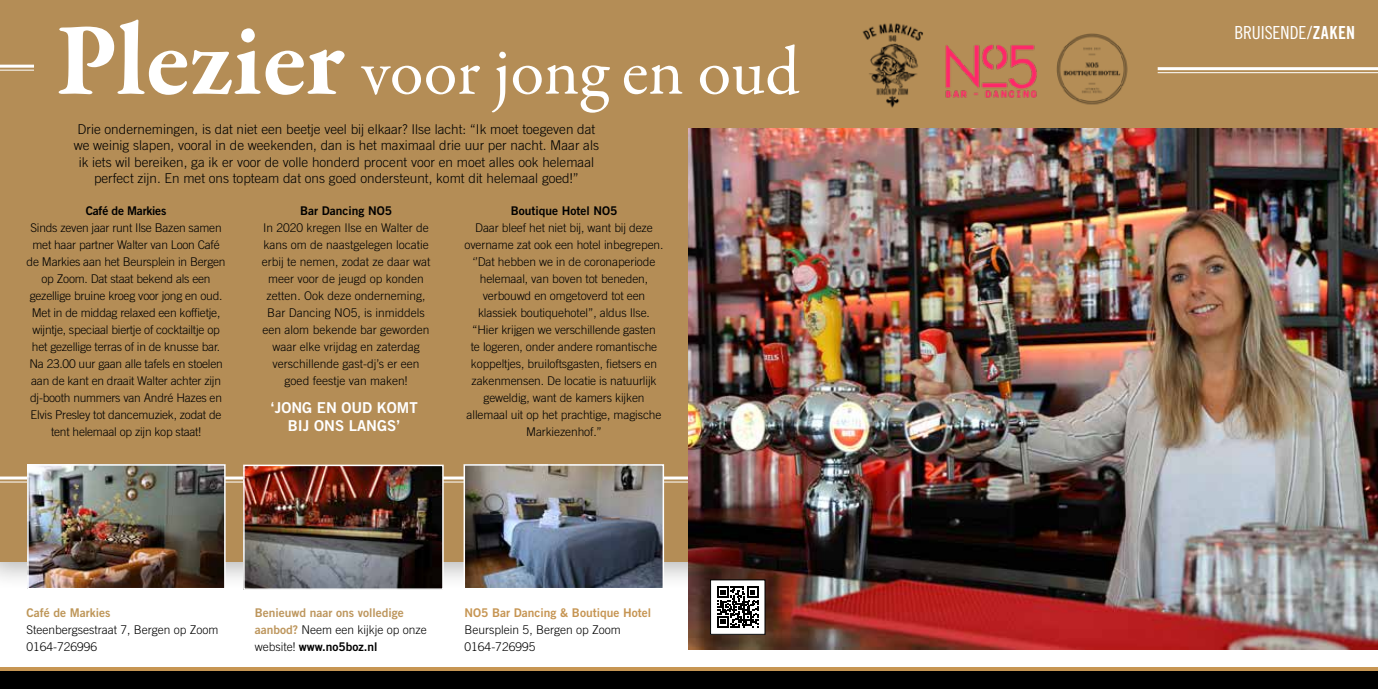
<style>
.page{position:relative;width:1378px;height:689px;background:#fff}
.page>*{position:absolute;margin:0;border:0;box-sizing:border-box;transform-origin:0 0}
.t1{font:69px "Garamond Premr Pro";letter-spacing:-.005em;color:#fff}
.t2{font:18px "Trade Gothic LT Std Cn 18";letter-spacing:-.005em;color:#fff}
.t3{font:15px/18px "Trade Gothic LT Std Bd 2";color:#fff;text-align:center}
.t4{font:300 13.5px/16.5px "Trade Gothic LT Std";color:#000;text-align:center}
.t5{font:300 12px/17px "Trade Gothic LT Std";letter-spacing:-.01em;color:#000;text-align:center}
.t6{font:12px "Trade Gothic LT Std Bd 2";color:#000}
.t7{font:12px "Trade Gothic LT Std Bd 2";color:#c69553}
.t8{font:12px "Trade Gothic LT Std Bd 2";color:#bd965d}
.t9{font:12px "Trade Gothic LT Std Bd 2";color:#be9658}
.t10{font:12px "Trade Gothic LT Std Bd 2";letter-spacing:-.02em;color:#000}
.s1{font-weight:700;font-size:105px}
.s2{font-family:"Trade Gothic LT Std Bd 2";font-weight:400;color:#bd965d}
.s3{font-family:"Trade Gothic LT Std";font-weight:300}
.s4{font-family:"Trade Gothic LT Std Bd Cn 20"}
</style>
<div class="page">
<div style="left:0;top:0;width:689px;height:561px;background:#b48d56"></div>
<div style="left:0;top:668px;width:689px;height:21px;background:linear-gradient(to right,#c79653,#c79653)"></div>
<div style="left:0;top:672px;width:689px;height:17px;background:#000"></div>
<hr style="left:0;top:476px;width:689px;height:3px;background:#fff">
<hr style="left:0;top:481px;width:689px;height:1px;background:#fff">
<img style="left:246px;top:468px;width:195px;height:119px">
<div style="left:243px;top:465px;width:201px;height:125px;border:2px solid #fff"></div>
<img style="left:466px;top:467px;width:195px;height:119px">
<div style="left:463px;top:464px;width:201px;height:125px;border:2px solid #fff"></div>
<img style="left:30px;top:467px;width:193px;height:119px">
<div style="left:27px;top:464px;width:199px;height:125px;border:2px solid #fff"></div>
<hr style="left:0;top:65px;width:34px;height:3px;background:#fff">
<hr style="left:0;top:70px;width:34px;height:1px;background:#fff">
<div style="left:689px;top:0;width:689px;height:561px;background:#b48d56"></div>
<div style="left:689px;top:668px;width:689px;height:21px;background:linear-gradient(to right,#c79653,#c79653)"></div>
<div style="left:689px;top:672px;width:689px;height:17px;background:#000"></div>
<hr style="left:1157px;top:67px;width:221px;height:3px;background:#fff">
<hr style="left:1157px;top:72px;width:221px;height:1px;background:#fff">
<img style="left:862px;top:23px;width:266px;height:85px">
<img style="left:689px;top:128px;width:689px;height:521px">
<div style="left:710px;top:580px;width:55px;height:54px;background:#fff"></div>
<svg style="left:717px;top:586px;width:41px;height:42px"></svg>
<div style="left:710px;top:579px;width:55px;height:55px;border:1px solid #000"></div>
<h1 class="t1" style="left:55px;top:30px;width:746px"><span class="s1">Plezier</span> voor jong en oud</h1>
<p class="t4" style="left:74px;top:120px;width:527px">Drie ondernemingen, is dat niet een beetje veel bij elkaar? Ilse lacht: “Ik moet toegeven dat we weinig slapen, vooral in de weekenden, dan is het maximaal drie uur per nacht. Maar als ik iets wil bereiken, ga ik er voor de volle honderd procent voor en moet alles ook helemaal perfect zijn. En met ons topteam dat ons goed ondersteunt, komt dit helemaal goed!”</p>
<p class="t10" style="left:86px;top:204px;width:82px">Café de Markies</p>
<p class="t5" style="left:27px;top:219px;width:200px">Sinds zeven jaar runt Ilse Bazen samen met haar partner Walter van Loon Café de Markies aan het Beursplein in Bergen op Zoom. Dat staat bekend als een gezellige bruine kroeg voor jong en oud.<br>Met in de middag relaxed een koffietje, wijntje, speciaal biertje of cocktailtje op het gezellige terras of in de knusse bar.<br>Na 23.00 uur gaan alle tafels en stoelen aan de kant en draait Walter achter zijn dj-booth nummers van André Hazes en Elvis Presley tot dancemuziek, zodat de tent helemaal op zijn kop staat!</p>
<p class="t6" style="left:300px;top:204px;width:94px">Bar Dancing NO5</p>
<p class="t5" style="left:262px;top:219px;width:170px">In 2020 kregen Ilse en Walter de kans om de naastgelegen locatie erbij te nemen, zodat ze daar wat meer voor de jeugd op konden zetten. Ook deze onderneming,<br>Bar Dancing NO5, is inmiddels een alom bekende bar geworden waar elke vrijdag en zaterdag verschillende gast-dj’s er een goed feestje van maken!</p>
<p class="t3" style="left:271px;top:398px;width:149px">‘JONG EN OUD KOMT<br>BIJ ONS LANGS’</p>
<p class="t6" style="left:511px;top:204px;width:108px">Boutique Hotel NO5</p>
<p class="t5" style="left:464px;top:219px;width:200px">Daar bleef het niet bij, want bij deze overname zat ook een hotel inbegrepen. ‘’Dat hebben we in de coronaperiode helemaal, van boven tot beneden, verbouwd en omgetoverd tot een klassiek boutiquehotel”, aldus Ilse. “Hier krijgen we verschillende gasten<br>te logeren, onder andere romantische koppeltjes, bruiloftsgasten, fietsers en zakenmensen. De locatie is natuurlijk geweldig, want de kamers kijken allemaal uit op het prachtige, magische Markiezenhof.”</p>
<p class="t9" style="left:27px;top:605px;width:85px">Café de Markies</p>
<p class="t5" style="left:27px;top:621px;width:194px;text-align:left">Steenbergsestraat 7, Bergen op Zoom<br>0164-726996</p>
<p class="t8" style="left:255px;top:605px;width:151px">Benieuwd naar ons volledige</p>
<p class="t5" style="left:255px;top:621px;width:174px"><span class="s2">aanbod?</span> Neem een kijkje op onze</p>
<p class="t6" style="left:255px;top:639px;width:124px"><span class="s3">website!</span> www.no5boz.nl</p>
<p class="t7" style="left:465px;top:605px;width:188px">NO5 Bar Dancing &amp; Boutique Hotel</p>
<p class="t5" style="left:465px;top:621px;width:158px;text-align:left">Beursplein 5, Bergen op Zoom<br>0164-726995</p>
<h2 class="t2" style="left:1234px;top:22px;width:122px">BRUISENDE/<span class="s4">ZAKEN</span></h2>
</div>
